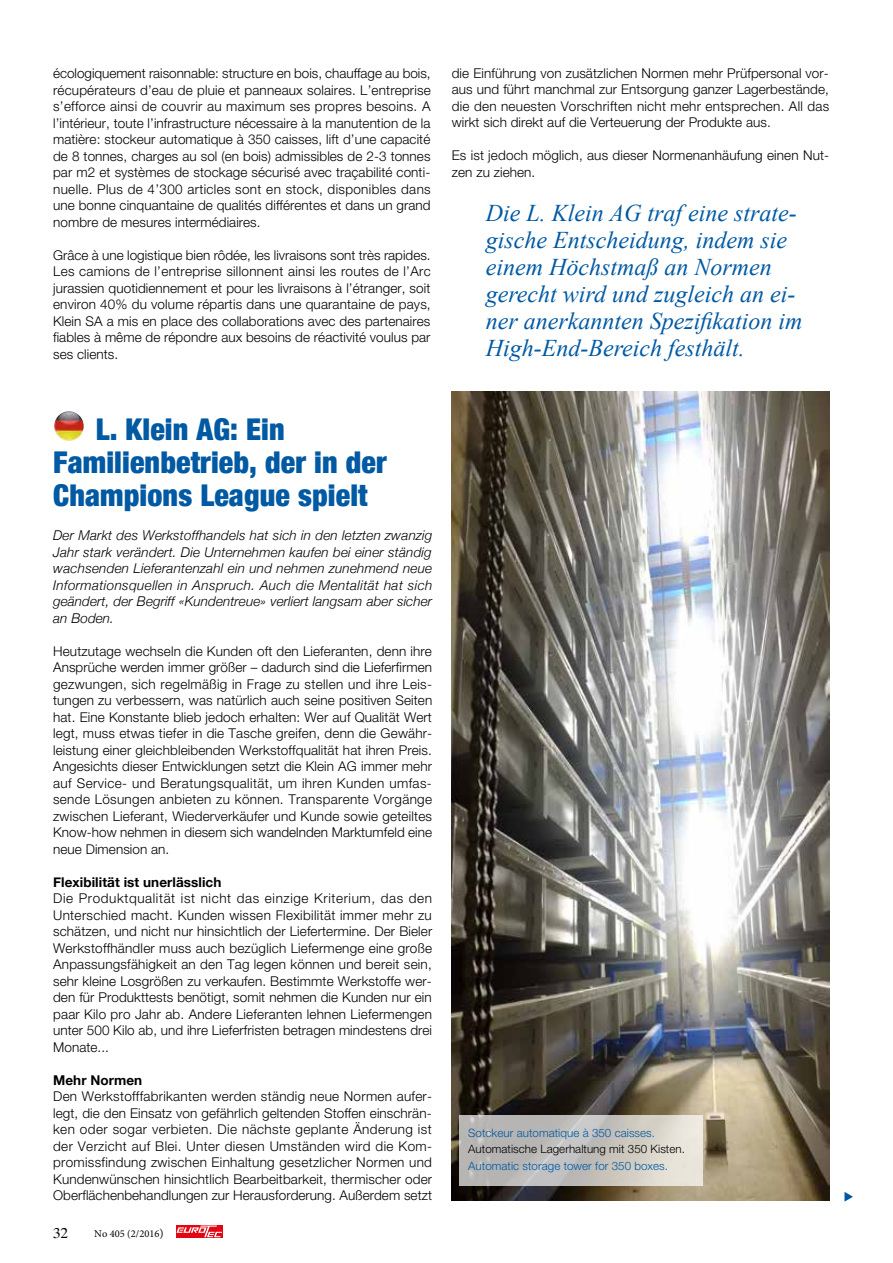
<style>
.page{position:relative;width:893px;height:1263px;background:#fff}
.page>*{position:absolute;margin:0;border:0;box-sizing:border-box;transform-origin:0 0}
.t1{font:900 condensed 30px/33px "Helvetica Neue";letter-spacing:.005em;color:#0059a3}
.t2{font:italic 24px/27px "Times New Roman";color:#0059a3}
.t3{font:300 13.5px/16.5px "Helvetica Neue";letter-spacing:.005em;color:#000;text-align:justify}
.t4{font:italic 300 13.5px/16.5px "Helvetica Neue";letter-spacing:.005em;color:#000;text-align:justify}
.t5{font:700 13.5px "Helvetica Neue";letter-spacing:.005em;color:#000}
.t6{font:300 11.55px "Helvetica Neue";letter-spacing:.005em;color:#0059a3}
.t7{font:300 11.55px "Helvetica Neue";letter-spacing:.005em;color:#000}
.t8{font:10.5px "Minion Pro";color:#000}
.s1{font-size:12px}
</style>
<div class="page">
<div style="left:176px;top:1225px;width:47px;height:12px;background:#e30613"></div>
<svg style="left:176px;top:1225px;width:46px;height:12px"></svg>
<svg style="left:844px;top:1192px;width:9px;height:10px"></svg>
<img style="left:54px;top:411px;width:30px;height:30px;border-radius:15px">
<img style="left:452px;top:392px;width:377px;height:808px">
<svg style="left:459px;top:1115px;width:243px;height:71px;background:#c7c5c0"></svg>
<p class="t3" style="left:53px;top:65px;width:379px">écologiquement raisonnable: structure en bois, chauffage au bois, récupérateurs d’eau de pluie et panneaux solaires. L’entreprise s’efforce ainsi de couvrir au maximum ses propres besoins. A l’intérieur, toute l’infrastructure nécessaire à la manutention de la matière: stockeur automatique à 350 caisses, lift d’une capacité de 8 tonnes, charges au sol (en bois) admissibles de 2-3 tonnes par m2 et systèmes de stockage sécurisé avec traçabilité conti&shy;nuelle. Plus de 4’300 articles sont en stock, disponibles dans une bonne cinquantaine de qualités différentes et dans un grand nombre de mesures intermédiaires.</p>
<p class="t3" style="left:53px;top:246px;width:379px">Grâce à une logistique bien rôdée, les livraisons sont très rapides.<br>Les camions de l’entreprise sillonnent ainsi les routes de l’Arc jurassien quotidiennement et pour les livraisons à l’étranger, soit environ 40% du volume répartis dans une quarantaine de pays, Klein SA a mis en place des collaborations avec des partenaires fiables à même de répondre aux besoins de réactivité voulus par ses clients.</p>
<p class="t3" style="left:452px;top:65px;width:379px">die Einführung von zusätzlichen Normen mehr Prüfpersonal vor&shy;aus und führt manchmal zur Entsorgung ganzer Lagerbestände, die den neuesten Vorschriften nicht mehr entsprechen. All das wirkt sich direkt auf die Verteuerung der Produkte aus.</p>
<p class="t3" style="left:452px;top:147px;width:379px">Es ist jedoch möglich, aus dieser Normenanhäufung einen Nut&shy;zen zu ziehen.</p>
<h2 class="t2" style="left:486px;top:198px;width:318px">Die L. Klein AG traf eine strate&shy;gische Entscheidung, indem sie einem Höchstmaß an Normen gerecht wird und zugleich an ei&shy;ner anerkannten Spezifikation im<br>High-End-Bereich festhält.</h2>
<h1 class="t1" style="left:53px;top:412px;width:335px;text-indent:43px">L. Klein AG: Ein<br>Familienbetrieb, der in der<br>Champions League spielt</h1>
<p class="t4" style="left:53px;top:526px;width:381px">Der Markt des Werkstoffhandels hat sich in den letzten zwanzig Jahr stark verändert. Die Unternehmen kaufen bei einer ständig wachsenden Lieferantenzahl ein und nehmen zunehmend neue Informationsquellen in Anspruch. Auch die Mentalität hat sich geändert, der Begriff «Kundentreue» verliert langsam aber sicher an Boden.</p>
<p class="t3" style="left:53px;top:642px;width:381px">Heutzutage wechseln die Kunden oft den Lieferanten, denn ihre Ansprüche werden immer größer – dadurch sind die Lieferfirmen gezwungen, sich regelmäßig in Frage zu stellen und ihre Leis&shy;tungen zu verbessern, was natürlich auch seine positiven Seiten hat. Eine Konstante blieb jedoch erhalten: Wer auf Qualität Wert legt, muss etwas tiefer in die Tasche greifen, denn die Gewähr&shy;leistung einer gleichbleibenden Werkstoffqualität hat ihren Preis.<br>Angesichts dieser Entwicklungen setzt die Klein AG immer mehr auf Service- und Beratungsqualität, um ihren Kunden umfas&shy;sende Lösungen anbieten zu können. Transparente Vorgänge zwischen Lieferant, Wiederverkäufer und Kunde sowie geteiltes Know-how nehmen in diesem sich wandelnden Marktumfeld eine neue Dimension an.</p>
<p class="t5" style="left:53px;top:871px;width:170px">Flexibilität ist unerlässlich</p>
<p class="t3" style="left:53px;top:890px;width:381px">Die Produktqualität ist nicht das einzige Kriterium, das den Unterschied macht. Kunden wissen Flexibilität immer mehr zu schätzen, und nicht nur hinsichtlich der Liefertermine. Der Bieler Werkstoffhändler muss auch bezüglich Liefermenge eine große Anpassungsfähigkeit an den Tag legen können und bereit sein, sehr kleine Losgrößen zu verkaufen. Bestimmte Werkstoffe wer&shy;den für Produkttests benötigt, somit nehmen die Kunden nur ein paar Kilo pro Jahr ab. Andere Lieferanten lehnen Liefermengen unter 500 Kilo ab, und ihre Lieferfristen betragen mindestens drei Monate...</p>
<p class="t5" style="left:53px;top:1069px;width:91px">Mehr Normen</p>
<p class="t3" style="left:53px;top:1088px;width:381px">Den Werkstofffabrikanten werden ständig neue Normen aufer&shy;legt, die den Einsatz von gefährlich geltenden Stoffen einschrän&shy;ken oder sogar verbieten. Die nächste geplante Änderung ist der Verzicht auf Blei. Unter diesen Umständen wird die Kom&shy;promissfindung zwischen Einhaltung gesetzlicher Normen und Kundenwünschen hinsichtlich Bearbeitbarkeit, thermischer oder Oberflächenbehandlungen zur Herausforderung. Außerdem setzt</p>
<p class="t8" style="left:53px;top:1227px;width:112px">✓ No 405 (2/2016<span class="s1">)</span></p>
<p class="t6" style="left:468px;top:1126px;width:188px">Sotckeur automatique à 350 caisses.</p>
<p class="t7" style="left:468px;top:1142px;width:218px">Automatische Lagerhaltung mit 350 Kisten.</p>
<p class="t6" style="left:468px;top:1158px;width:201px">Automatic storage tower for 350 boxes.</p>
</div>
